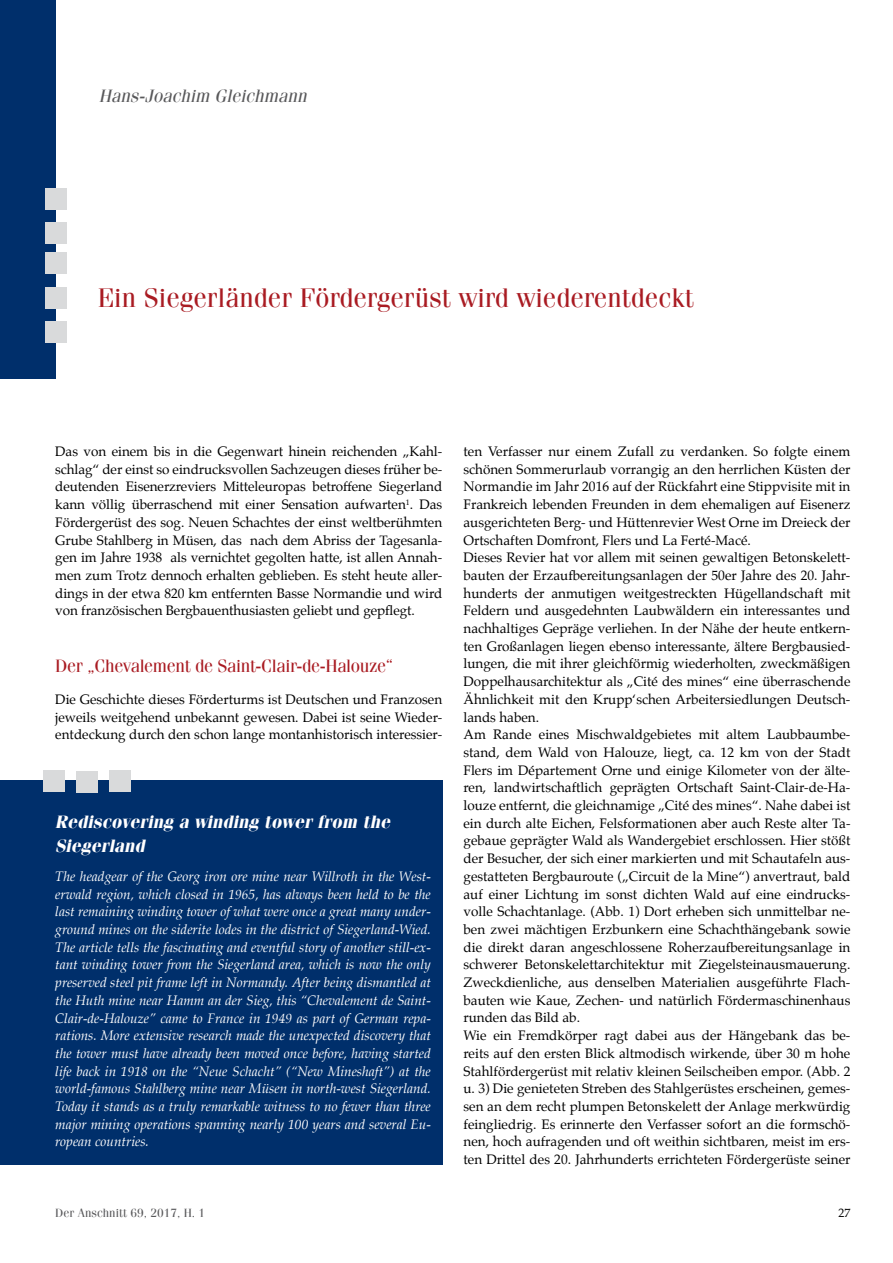
<style>
.page{position:relative;width:893px;height:1263px;background:#fff}
.page>*{position:absolute;margin:0;border:0;box-sizing:border-box;transform-origin:0 0}
.t1{font:27px "Fenice LT";color:#a91b22}
.t2{font:italic 700 18px/24px "Fenice LT";color:#fff}
.t3{font:18px "Fenice LT";letter-spacing:-.02em;color:#a91b22}
.t4{font:italic 18px "Fenice LT";color:#58585a}
.t5{font:13.5px/17.7px "Palatino";color:#000;text-align:justify}
.t6{font:italic 13.5px/17.7px "Palatino";color:#fff;text-align:justify}
.t7{font:12px "Fenice LT";color:#58585a}
.t8{font:12px "Palatino";color:#000}
</style>
<div class="page">
<div style="left:0;top:0;width:56px;height:378px;background:#002f6b"></div>
<div style="left:45px;top:222px;width:21px;height:22px;background:#d9dadb"></div>
<div style="left:45px;top:188px;width:22px;height:22px;background:#d9dadb"></div>
<div style="left:45px;top:321px;width:21px;height:22px;background:#d9dadb"></div>
<div style="left:45px;top:287px;width:22px;height:22px;background:#d9dadb"></div>
<div style="left:45px;top:252px;width:21px;height:22px;background:#d9dadb"></div>
<div style="left:0;top:780px;width:442px;height:385px;background:#002f6b"></div>
<div style="left:43px;top:771px;width:22px;height:21px;background:#d9dadb"></div>
<div style="left:76px;top:771px;width:22px;height:21px;background:#d9dadb"></div>
<div style="left:109px;top:771px;width:22px;height:21px;background:#d9dadb"></div>
<h2 class="t4" style="left:99px;top:85px;width:210px">Hans-Joachim Gleichmann</h2>
<h1 class="t1" style="left:98px;top:281px;width:598px">Ein Siegerländer Fördergerüst wird wiederentdeckt</h1>
<p class="t5" style="left:55px;top:442px;width:388px">Das von einem bis in die Gegenwart hinein reichenden „Kahl&shy;schlag“ der einst so eindrucksvollen Sachzeugen dieses früher be&shy;deutenden Eisenerzreviers Mitteleuropas betroffene Siegerland kann völlig überraschend mit einer Sensation aufwarten<sup>1</sup>. Das Fördergerüst des sog. Neuen Schachtes der einst weltberühmten Grube Stahlberg in Müsen, das nach dem Abriss der Tagesanla&shy;gen im Jahre 1938 als vernichtet gegolten hatte, ist allen Annah&shy;men zum Trotz dennoch erhalten geblieben. Es steht heute aller&shy;dings in der etwa 820 km entfernten Basse Normandie und wird von französischen Bergbauenthusiasten geliebt und gepflegt.</p>
<h2 class="t3" style="left:55px;top:655px;width:339px">Der „Chevalement de Saint-Clair-de-Halouze“</h2>
<p class="t5" style="left:55px;top:690px;width:388px">Die Geschichte dieses Förderturms ist Deutschen und Franzosen jeweils weitgehend unbekannt gewesen. Dabei ist seine Wieder&shy;entdeckung durch den schon lange montanhistorisch interessier-</p>
<h2 class="t2" style="left:55px;top:809px;width:340px">Rediscovering a winding tower from the<br>Siegerland</h2>
<p class="t6" style="left:55px;top:867px;width:377px">The headgear of the Georg iron ore mine near Willroth in the West&shy;erwald region, which closed in 1965, has always been held to be the last remaining winding tower of what were once a great many under&shy;ground mines on the siderite lodes in the district of Siegerland-Wied.<br>The article tells the fascinating and eventful story of another still-ex&shy;tant winding tower from the Siegerland area, which is now the only preserved steel pit frame left in Normandy. After being dismantled at the Huth mine near Hamm an der Sieg, this “Chevalement de Saint-Clair-de-Halouze” came to France in 1949 as part of German repa&shy;rations. More extensive research made the unexpected discovery that the tower must have already been moved once before, having started life back in 1918 on the “Neue Schacht” (“New Mineshaft”) at the world-famous Stahlberg mine near Müsen in north-west Siegerland.<br>Today it stands as a truly remarkable witness to no fewer than three major mining operations spanning nearly 100 years and several Eu&shy;ropean countries.</p>
<p class="t5" style="left:463px;top:442px;width:388px;text-align:left">ten Verfasser nur einem Zufall zu verdanken. So folgte einem schönen Sommerurlaub vorrangig an den herrlichen Küsten der Normandie im Jahr 2016 auf der Rückfahrt eine Stippvisite mit in Frankreich lebenden Freunden in dem ehemaligen auf Eisenerz ausgerichteten Berg- und Hüttenrevier West Orne im Dreieck der Ortschaften Domfront, Flers und La Ferté-Macé.<br>Dieses Revier hat vor allem mit seinen gewaltigen Betonskelett&shy;bauten der Erzaufbereitungsanlagen der 50er Jahre des 20. Jahr&shy;hunderts der anmutigen weitgestreckten Hügellandschaft mit Feldern und ausgedehnten Laubwäldern ein interessantes und nachhaltiges Gepräge verliehen. In der Nähe der heute entkern&shy;ten Großanlagen liegen ebenso interessante, ältere Bergbausied&shy;lungen, die mit ihrer gleichförmig wiederholten, zweckmäßigen Doppelhausarchitektur als „Cité des mines“ eine überraschende Ähnlichkeit mit den Krupp‘schen Arbeitersiedlungen Deutsch&shy;lands haben.<br>Am Rande eines Mischwaldgebietes mit altem Laubbaumbe&shy;stand, dem Wald von Halouze, liegt, ca. 12 km von der Stadt Flers im Département Orne und einige Kilometer von der älte&shy;ren, landwirtschaftlich geprägten Ortschaft Saint-Clair-de-Ha&shy;louze entfernt, die gleichnamige „Cité des mines“. Nahe dabei ist ein durch alte Eichen, Felsformationen aber auch Reste alter Ta&shy;gebaue geprägter Wald als Wandergebiet erschlossen. Hier stößt der Besucher, der sich einer markierten und mit Schautafeln aus&shy;gestatteten Bergbauroute („Circuit de la Mine“) anvertraut, bald auf einer Lichtung im sonst dichten Wald auf eine eindrucks&shy;volle Schachtanlage. (Abb. 1) Dort erheben sich unmittelbar ne&shy;ben zwei mächtigen Erzbunkern eine Schachthängebank sowie die direkt daran angeschlossene Roherzaufbereitungsanlage in schwerer Betonskelettarchitektur mit Ziegelsteinausmauerung.<br>Zweckdienliche, aus denselben Materialien ausgeführte Flach&shy;bauten wie Kaue, Zechen- und natürlich Fördermaschinenhaus runden das Bild ab.<br>Wie ein Fremdkörper ragt dabei aus der Hängebank das be&shy;reits auf den ersten Blick altmodisch wirkende, über 30 m hohe Stahlfördergerüst mit relativ kleinen Seilscheiben empor. (Abb. 2 u. 3) Die genieteten Streben des Stahlgerüstes erscheinen, gemes&shy;sen an dem recht plumpen Betonskelett der Anlage merkwürdig feingliedrig. Es erinnerte den Verfasser sofort an die formschö&shy;nen, hoch aufragenden und oft weithin sichtbaren, meist im ers&shy;ten Drittel des 20. Jahrhunderts errichteten Fördergerüste seiner</p>
<p class="t7" style="left:55px;top:1206px;width:152px">Der Anschnitt 69, 2017, H. 1</p>
<p class="t8" style="left:838px;top:1203px;width:13px">27</p>
</div>
